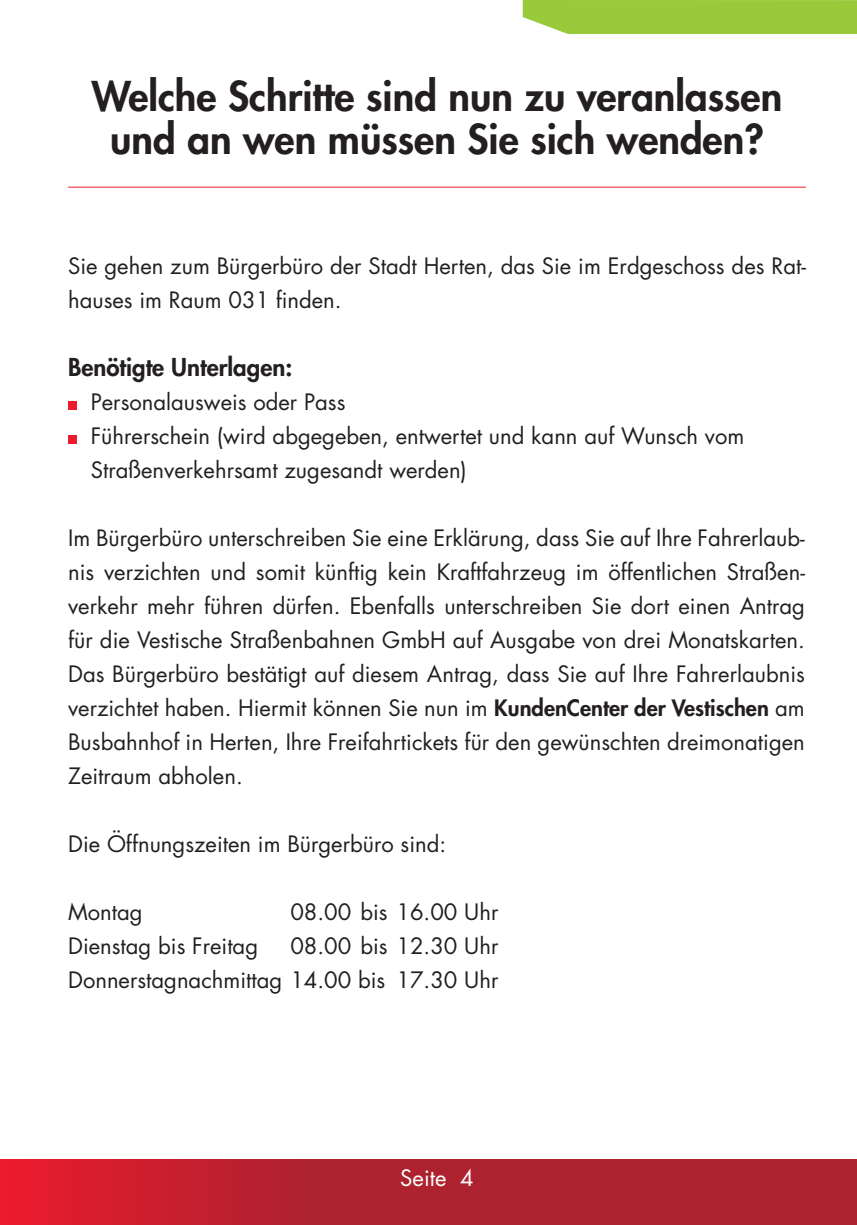
<style>
.page{position:relative;width:857px;height:1225px;background:#fff}
.page>*{position:absolute;margin:0;border:0;box-sizing:border-box;transform-origin:0 0}
.t1{font:800 40px/42.4px "Futura LT";color:#231f20;text-align:center}
.t2{font:800 24px "Futura LT";color:#231f20}
.t3{font:22px/34px "Futura";color:#231f20}
.t4{font:22px "Futura";color:#fff}
.s1{font-family:"Futura LT";font-weight:800}
</style>
<div class="page">
<div style="left:68px;top:401px;width:9px;height:9px;background:#ee1b2d"></div>
<div style="left:68px;top:435px;width:9px;height:9px;background:#ee1b2d"></div>
<hr style="left:68px;top:187px;width:737px;height:1px;background:#ee1b2d">
<svg style="left:0;top:1159px;width:856px;height:66px;background:#b8202e"></svg>
<div style="left:522px;top:0;width:334px;height:34px;background:#99ca3b"></div>
<h1 class="t1" style="left:92px;top:75px;width:691px">Welche Schritte sind nun zu veranlassen und an wen müssen Sie sich wenden?</h1>
<p class="t3" style="left:68px;top:248px;width:739px">Sie gehen zum Bürgerbüro der Stadt Herten, das Sie im Erdgeschoss des Rat&shy;hauses im Raum 031 finden.</p>
<p class="t2" style="left:68px;top:351px;width:225px">Benötigte Unterlagen:</p>
<p class="t3" style="left:91px;top:384px;width:654px">Personalausweis oder Pass<br>Führerschein (wird abgegeben, entwertet und kann auf Wunsch vom<br>Straßenverkehrsamt zugesandt werden)</p>
<p class="t3" style="left:68px;top:520px;width:738px;text-align:justify">Im Bürgerbüro unterschreiben Sie eine Erklärung, dass Sie auf Ihre Fahrerlaub&shy;nis verzichten und somit künftig kein Kraftfahrzeug im öffentlichen Straßen&shy;verkehr mehr führen dürfen. Ebenfalls unterschreiben Sie dort einen Antrag für die Vestische Straßenbahnen GmbH auf Ausgabe von drei Monatskarten.<br>Das Bürgerbüro bestätigt auf diesem Antrag, dass Sie auf Ihre Fahrerlaubnis verzichtet haben. Hiermit können Sie nun im <span class="s1">KundenCenter der Vestischen</span> am Busbahnhof in Herten, Ihre Freifahrtickets für den gewünschten dreimonatigen Zeitraum abholen.</p>
<p class="t3" style="left:68px;top:826px;width:379px">Die Öffnungszeiten im Bürgerbüro sind:</p>
<p class="t3" style="left:68px;top:894px;width:76px">Montag</p>
<p class="t3" style="left:290px;top:894px;width:209px">08.00 bis 16.00 Uhr</p>
<p class="t3" style="left:68px;top:928px;width:191px">Dienstag bis Freitag</p>
<p class="t3" style="left:68px;top:928px;width:431px;text-align:right">08.00 bis 12.30 Uhr<br>Donnerstagnachmittag 14.00 bis 17.30 Uhr</p>
<p class="t4" style="left:400px;top:1163px;width:75px">Seite 4</p>
</div>
